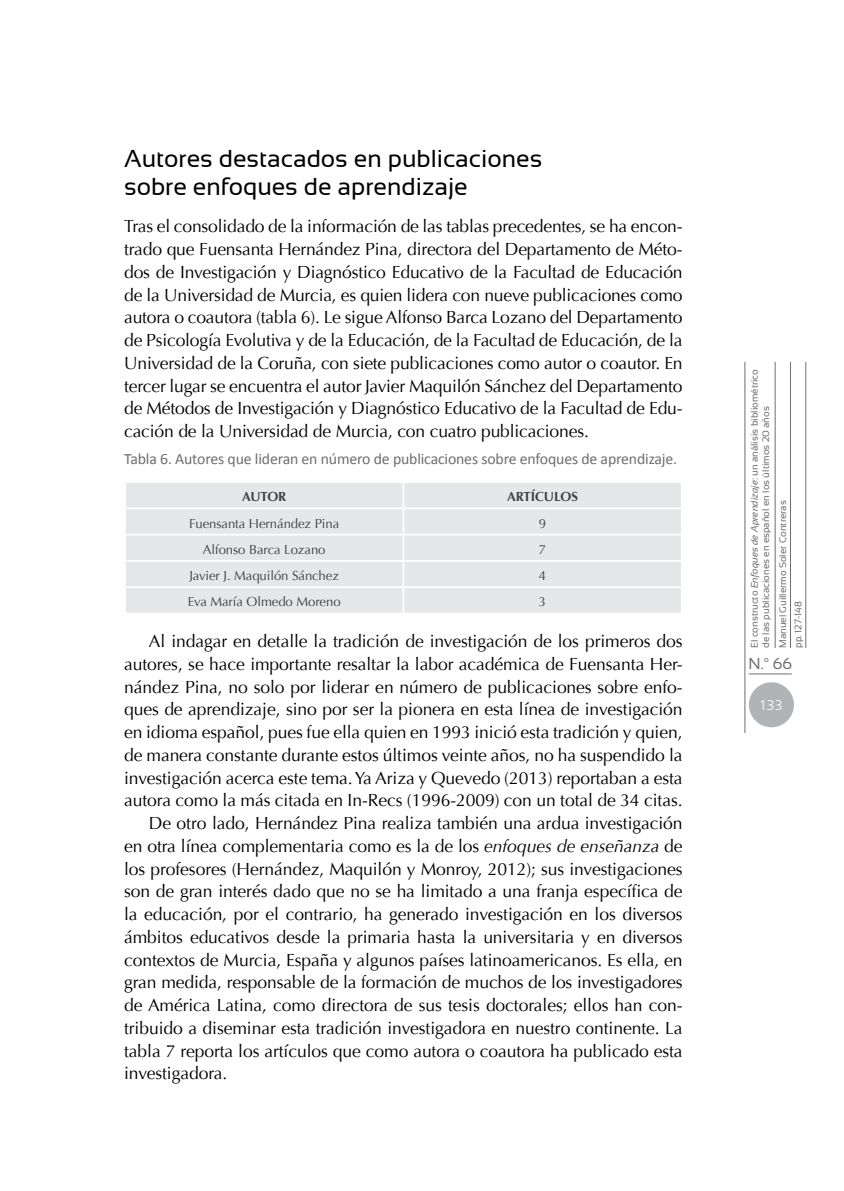
<style>
.page{position:relative;width:844px;height:1191px;background:#fff}
.page>*{position:absolute;margin:0;border:0;box-sizing:border-box;transform-origin:0 0}
.t1{font:24.5px/28px "Sansation";color:#000}
.t2{font:17.5px/22.8px "Optima";letter-spacing:-.005em;color:#000;text-align:justify}
.t3{font:15.75px "Calibri";letter-spacing:-.01em;color:#6d6e71}
.t4{font:15.75px "Sansation";color:#6d6e71}
.t5{font:300 14px "Frutiger LT Std";color:#fff}
.t6{font:13.12px "Optima";letter-spacing:-.005em;color:#414042}
.t7{font:700 13.12px "Optima";letter-spacing:-.005em;color:#414042}
.t8{font:9.62px/11.5px "Sansation";color:#6d6e71}
.s1{font-style:italic}
</style>
<div class="page">
<hr style="left:744px;top:362px;width:1px;height:371px;background:#6d6e71">
<hr style="left:774px;top:362px;width:1px;height:286px;background:#6d6e71">
<hr style="left:790px;top:362px;width:1px;height:286px;background:#6d6e71">
<hr style="left:805px;top:362px;width:1px;height:286px;background:#6d6e71">
<hr style="left:748px;top:673px;width:43px;height:1px;background:#6d6e71">
<div style="left:748px;top:682px;width:45px;height:45px;background:#b1b4b6;border-radius:50%"></div>
<div style="left:126px;top:483px;width:554px;height:129px;background:#e6e7e8"></div>
<hr style="left:402px;top:483px;width:2px;height:24px;background:#fff">
<hr style="left:124px;top:507px;width:279px;height:2px;background:#fff">
<hr style="left:403px;top:507px;width:279px;height:2px;background:#fff">
<hr style="left:402px;top:509px;width:2px;height:25px;background:#fff">
<hr style="left:124px;top:534px;width:279px;height:1px;background:#fff">
<hr style="left:403px;top:534px;width:279px;height:1px;background:#fff">
<hr style="left:402px;top:535px;width:2px;height:25px;background:#fff">
<hr style="left:124px;top:560px;width:279px;height:2px;background:#fff">
<hr style="left:403px;top:560px;width:279px;height:2px;background:#fff">
<hr style="left:402px;top:562px;width:2px;height:24px;background:#fff">
<hr style="left:124px;top:586px;width:279px;height:2px;background:#fff">
<hr style="left:403px;top:586px;width:279px;height:2px;background:#fff">
<hr style="left:402px;top:588px;width:2px;height:24px;background:#fff">
<h1 class="t1" style="left:124px;top:144px;width:419px">Autores destacados en publicaciones sobre enfoques de aprendizaje</h1>
<p class="t2" style="left:124px;top:215px;width:560px">Tras el consolidado de la información de las tablas precedentes, se ha encon&shy;trado que Fuensanta Hernández Pina, directora del Departamento de Méto&shy;dos de Investigación y Diagnóstico Educativo de la Facultad de Educación de la Universidad de Murcia, es quien lidera con nueve publicaciones como autora o coautora (tabla 6). Le sigue Alfonso Barca Lozano del Departamento de Psicología Evolutiva y de la Educación, de la Facultad de Educación, de la Universidad de la Coruña, con siete publicaciones como autor o coautor. En tercer lugar se encuentra el autor Javier Maquilón Sánchez del Departamento de Métodos de Investigación y Diagnóstico Educativo de la Facultad de Edu&shy;cación de la Universidad de Murcia, con cuatro publicaciones.</p>
<p class="t3" style="left:124px;top:449px;width:554px">Tabla 6. Autores que lideran en número de publicaciones sobre enfoques de aprendizaje.</p>
<p class="t7" style="left:242px;top:489px;width:46px">AUTOR</p>
<p class="t7" style="left:507px;top:489px;width:72px">ARTÍCULOS</p>
<p class="t6" style="left:189px;top:515px;width:152px">Fuensanta Hernández Pina</p>
<p class="t6" style="left:538px;top:515px;width:9px">9</p>
<p class="t6" style="left:203px;top:542px;width:124px">Alfonso Barca Lozano</p>
<p class="t6" style="left:538px;top:542px;width:9px">7</p>
<p class="t6" style="left:189px;top:568px;width:151px">Javier J. Maquilón Sánchez</p>
<p class="t6" style="left:538px;top:568px;width:9px">4</p>
<p class="t6" style="left:188px;top:594px;width:154px">Eva María Olmedo Moreno</p>
<p class="t6" style="left:538px;top:594px;width:9px">3</p>
<p class="t2" style="left:149px;top:630px;width:535px">Al indagar en detalle la tradición de investigación de los primeros dos</p>
<p class="t2" style="left:124px;top:652px;width:560px">autores, se hace importante resaltar la labor académica de Fuensanta Her-</p>
<p class="t2" style="left:124px;top:675px;width:560px">nández Pina, no solo por liderar en número de publicaciones sobre enfo-</p>
<p class="t2" style="left:124px;top:698px;width:560px">ques de aprendizaje, sino por ser la pionera en esta línea de investigación</p>
<p class="t2" style="left:124px;top:721px;width:560px">en idioma español, pues fue ella quien en 1993 inició esta tradición y quien,</p>
<p class="t2" style="left:124px;top:743px;width:559px">de manera constante durante estos últimos veinte años, no ha suspendido la</p>
<p class="t2" style="left:124px;top:766px;width:560px">investigación acerca este tema. Ya Ariza y Quevedo (2013) reportaban a esta</p>
<p class="t2" style="left:124px;top:789px;width:560px">autora como la más citada en In-Recs (1996-2009) con un total de 34 citas.</p>
<p class="t2" style="left:149px;top:812px;width:535px">De otro lado, Hernández Pina realiza también una ardua investigación</p>
<p class="t2" style="left:124px;top:834px;width:560px">en otra línea complementaria como es la de los <span class="s1">enfoques de enseñanza</span> de</p>
<p class="t2" style="left:124px;top:857px;width:560px">los profesores (Hernández, Maquilón y Monroy, 2012); sus investigaciones</p>
<p class="t2" style="left:124px;top:880px;width:560px">son de gran interés dado que no se ha limitado a una franja específica de</p>
<p class="t2" style="left:124px;top:903px;width:560px">la educación, por el contrario, ha generado investigación en los diversos</p>
<p class="t2" style="left:124px;top:925px;width:560px">ámbitos educativos desde la primaria hasta la universitaria y en diversos</p>
<p class="t2" style="left:124px;top:948px;width:560px">contextos de Murcia, España y algunos países latinoamericanos. Es ella, en</p>
<p class="t2" style="left:124px;top:971px;width:560px">gran medida, responsable de la formación de muchos de los investigadores</p>
<p class="t2" style="left:124px;top:994px;width:560px">de América Latina, como directora de sus tesis doctorales; ellos han con-</p>
<p class="t2" style="left:124px;top:1016px;width:560px">tribuido a diseminar esta tradición investigadora en nuestro continente. La</p>
<p class="t2" style="left:124px;top:1039px;width:560px">tabla 7 reporta los artículos que como autora o coautora ha publicado esta</p>
<p class="t2" style="left:124px;top:1062px;width:105px">investigadora.</p>
<p class="t8" style="left:748px;top:648px;width:280px;rotate:-90deg">El constructo <span class="s1">Enfoques de Aprendizaje</span>: un análisis bibliométrico de las publicaciones en español en los últimos 20 años</p>
<p class="t4" style="left:748px;top:655px;width:45px">N.º 66</p>
<p class="t8" style="left:775px;top:648px;width:149px;line-height:15.4px;rotate:-90deg">Manuel Guillermo Soler Contreras pp. 127-148</p>
<p class="t5" style="left:758px;top:697px;width:25px">133</p>
</div>
